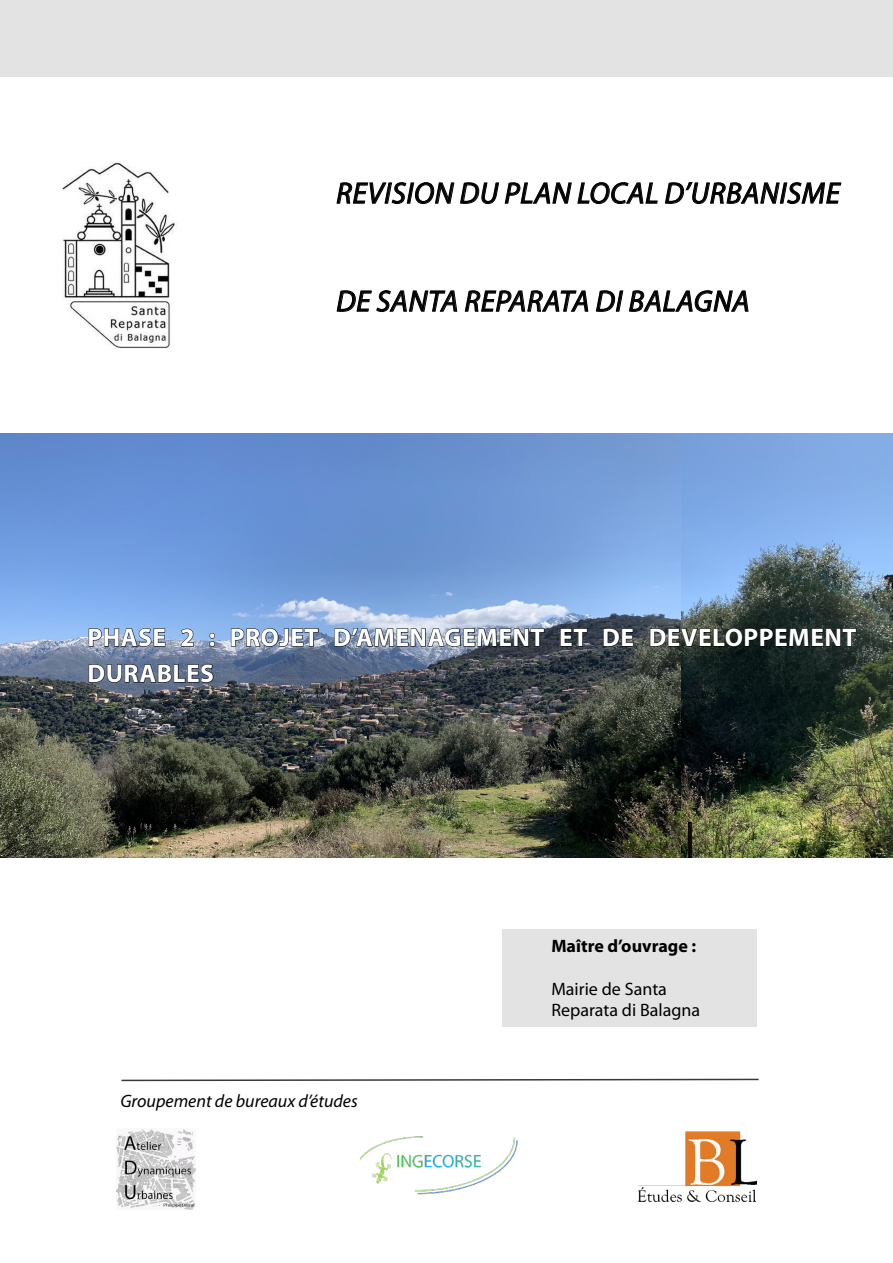
<style>
.page{position:relative;width:893px;height:1263px;background:#fff}
.page>*{position:absolute;margin:0;border:0;box-sizing:border-box;transform-origin:0 0}
.t1{font:italic 30px "Myriad Pro";letter-spacing:.02em;color:#000}
.t2{font:700 25.5px/36px "Myriad Pro";letter-spacing:.02em;color:#fff}
.t3{font:18px/21.6px "Myriad Pro";color:#000}
.t4{font:italic 18px "Myriad Pro";color:#000}
.t5{font:700 18px "Myriad Pro";color:#000}
</style>
<div class="page">
<div style="left:0;top:0;width:892px;height:76px;background:#e3e3e3"></div>
<svg style="left:121px;top:1078px;width:638px;height:4px"></svg>
<img style="left:638px;top:1131px;width:118px;height:70px">
<img style="left:116px;top:1129px;width:80px;height:80px">
<img style="left:360px;top:1136px;width:158px;height:59px">
<div style="left:502px;top:929px;width:255px;height:97px;background:#e3e3e3"></div>
<img style="left:681px;top:433px;width:212px;height:424px">
<img style="left:0;top:433px;width:681px;height:424px">
<svg style="left:336px;top:182px;width:322px;height:23px"></svg>
<svg style="left:665px;top:181px;width:177px;height:24px"></svg>
<svg style="left:336px;top:290px;width:122px;height:23px"></svg>
<svg style="left:464px;top:290px;width:125px;height:22px"></svg>
<svg style="left:596px;top:290px;width:153px;height:22px"></svg>
<svg style="left:88px;top:625px;width:78px;height:22px;background:#758cac"></svg>
<svg style="left:180px;top:628px;width:14px;height:19px"></svg>
<svg style="left:209px;top:633px;width:6px;height:14px"></svg>
<svg style="left:231px;top:628px;width:88px;height:19px;background:#6f829d"></svg>
<svg style="left:334px;top:585px;width:211px;height:62px;background:#8da4c4"></svg>
<svg style="left:560px;top:628px;width:28px;height:19px"></svg>
<svg style="left:603px;top:628px;width:31px;height:19px"></svg>
<svg style="left:650px;top:585px;width:207px;height:62px;background:#435358"></svg>
<svg style="left:88px;top:661px;width:126px;height:22px;background:#4b586f"></svg>
<img style="left:62px;top:162px;width:114px;height:187px">
<p class="t1" style="left:336px;top:175px;width:505px">REVISION DU PLAN LOCAL D’URBANISME</p>
<p class="t1" style="left:336px;top:283px;width:415px">DE SANTA REPARATA DI BALAGNA</p>
<p class="t2" style="left:87px;top:619px;width:771px">PHASE 2 : PROJET D’AMENAGEMENT ET DE DEVELOPPEMENT<br>DURABLES</p>
<p class="t4" style="left:120px;top:1090px;width:239px">Groupement de bureaux d’études</p>
<p class="t5" style="left:551px;top:934px;width:146px">Maître d’ouvrage :</p>
<p class="t3" style="left:551px;top:977px;width:150px">Mairie de Santa<br>Reparata di Balagna</p>
</div>
